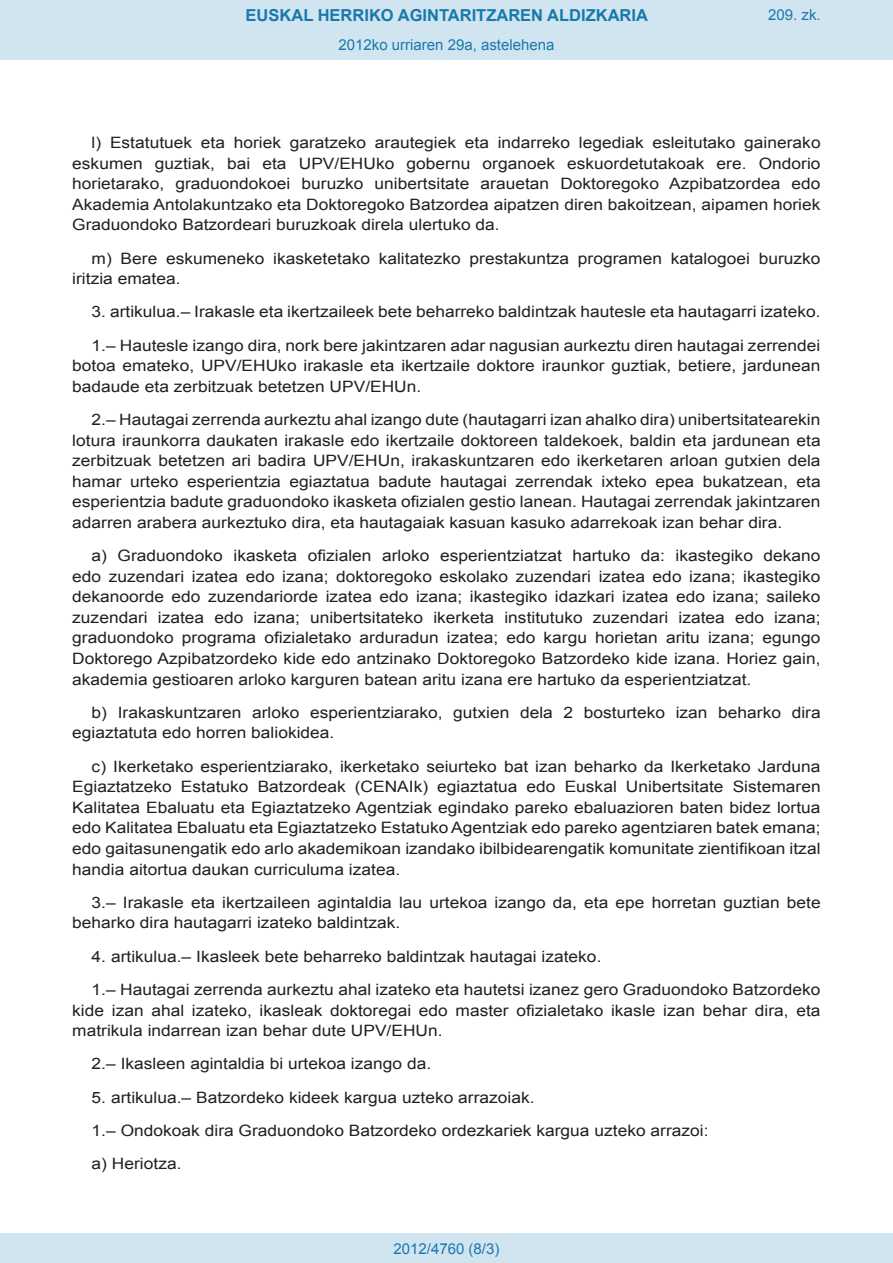
<style>
.page{position:relative;width:893px;height:1263px;background:#fff}
.page>*{position:absolute;margin:0;border:0;box-sizing:border-box;transform-origin:0 0}
.t1{font:700 16.5px "Arial";color:#1879ad}
.BOPVDetalle{font:15.6px/20.5px "Arial";color:#231f20;text-align:justify;scale:1.11 1}
.Paginacion_Centro{font:15px "Arial";color:#1879ad}
</style>
<div class="page">
<div style="left:0;top:0;width:893px;height:60px;background:#d0e5f0"></div>
<div style="left:0;top:1233px;width:893px;height:30px;background:#d0e5f0"></div>
<p class="t1" style="left:246px;top:4px;width:404px">EUSKAL HERRIKO AGINTARITZAREN ALDIZKARIA</p>
<p class="Paginacion_Centro" style="left:338px;top:35px;width:217px">2012ko urriaren 29a, astelehena</p>
<p class="Paginacion_Centro" style="left:768px;top:5px;width:54px">209. zk.</p>
<p class="BOPVDetalle" style="left:72px;top:132px;width:676px;text-indent:19px">l) Estatutuek eta horiek garatzeko arautegiek eta indarreko legediak esleitutako gainerako eskumen guztiak, bai eta UPV/EHUko gobernu organoek eskuordetutakoak ere. Ondorio horietarako, graduondokoei buruzko unibertsitate arauetan Doktoregoko Azpibatzordea edo Akademia Antolakuntzako eta Doktoregoko Batzordea aipatzen diren bakoitzean, aipamen horiek Graduondoko Batzordeari buruzkoak direla ulertuko da.</p>
<p class="BOPVDetalle" style="left:72px;top:248px;width:676px;text-indent:19px">m) Bere eskumeneko ikasketetako kalitatezko prestakuntza programen katalogoei buruzko iritzia ematea.</p>
<p class="BOPVDetalle" style="left:92px;top:302px;width:658px">3. artikulua.– Irakasle eta ikertzaileek bete beharreko baldintzak hautesle eta hautagarri izateko.</p>
<p class="BOPVDetalle" style="left:72px;top:335px;width:676px;text-indent:19px">1.– Hautesle izango dira, nork bere jakintzaren adar nagusian aurkeztu diren hautagai zerrendei botoa emateko, UPV/EHUko irakasle eta ikertzaile doktore iraunkor guztiak, betiere, jardunean badaude eta zerbitzuak betetzen UPV/EHUn.</p>
<p class="BOPVDetalle" style="left:72px;top:410px;width:676px;text-indent:19px">2.– Hautagai zerrenda aurkeztu ahal izango dute (hautagarri izan ahalko dira) unibertsitatearekin lotura iraunkorra daukaten irakasle edo ikertzaile doktoreen taldekoek, baldin eta jardunean eta zerbitzuak betetzen ari badira UPV/EHUn, irakaskuntzaren edo ikerketaren arloan gutxien dela hamar urteko esperientzia egiaztatua badute hautagai zerrendak ixteko epea bukatzean, eta esperientzia badute graduondoko ikasketa ofizialen gestio lanean. Hautagai zerrendak jakintzaren adarren arabera aurkeztuko dira, eta hautagaiak kasuan kasuko adarrekoak izan behar dira.</p>
<p class="BOPVDetalle" style="left:72px;top:546px;width:676px;text-indent:19px">a) Graduondoko ikasketa ofizialen arloko esperientziatzat hartuko da: ikastegiko dekano edo zuzendari izatea edo izana; doktoregoko eskolako zuzendari izatea edo izana; ikastegiko dekanoorde edo zuzendariorde izatea edo izana; ikastegiko idazkari izatea edo izana; saileko zuzendari izatea edo izana; unibertsitateko ikerketa institutuko zuzendari izatea edo izana; graduondoko programa ofizialetako arduradun izatea; edo kargu horietan aritu izana; egungo Doktorego Azpibatzordeko kide edo antzinako Doktoregoko Batzordeko kide izana. Horiez gain, akademia gestioaren arloko karguren batean aritu izana ere hartuko da esperientziatzat.</p>
<p class="BOPVDetalle" style="left:72px;top:702px;width:676px;text-indent:19px">b) Irakaskuntzaren arloko esperientziarako, gutxien dela 2 bosturteko izan beharko dira egiaztatuta edo horren baliokidea.</p>
<p class="BOPVDetalle" style="left:72px;top:756px;width:676px;text-indent:19px">c) Ikerketako esperientziarako, ikerketako seiurteko bat izan beharko da Ikerketako Jarduna Egiaztatzeko Estatuko Batzordeak (CENAIk) egiaztatua edo Euskal Unibertsitate Sistemaren Kalitatea Ebaluatu eta Egiaztatzeko Agentziak egindako pareko ebaluazioren baten bidez lortua edo Kalitatea Ebaluatu eta Egiaztatzeko Estatuko Agentziak edo pareko agentziaren batek emana; edo gaitasunengatik edo arlo akademikoan izandako ibilbidearengatik komunitate zientifikoan itzal handia aitortua daukan curriculuma izatea.</p>
<p class="BOPVDetalle" style="left:72px;top:892px;width:676px;text-indent:19px">3.– Irakasle eta ikertzaileen agintaldia lau urtekoa izango da, eta epe horretan guztian bete beharko dira hautagarri izateko baldintzak.</p>
<p class="BOPVDetalle" style="left:92px;top:946px;width:461px">4. artikulua.– Ikasleek bete beharreko baldintzak hautagai izateko.</p>
<p class="BOPVDetalle" style="left:72px;top:979px;width:676px;text-indent:19px">1.– Hautagai zerrenda aurkeztu ahal izateko eta hautetsi izanez gero Graduondoko Batzordeko kide izan ahal izateko, ikasleak doktoregai edo master ofizialetako ikasle izan behar dira, eta matrikula indarrean izan behar dute UPV/EHUn.</p>
<p class="BOPVDetalle" style="left:92px;top:1054px;width:307px">2.– Ikasleen agintaldia bi urtekoa izango da.</p>
<p class="BOPVDetalle" style="left:92px;top:1087px;width:401px">5. artikulua.– Batzordeko kideek kargua uzteko arrazoiak.</p>
<p class="BOPVDetalle" style="left:92px;top:1120px;width:557px">1.– Ondokoak dira Graduondoko Batzordeko ordezkariek kargua uzteko arrazoi:</p>
<p class="BOPVDetalle" style="left:92px;top:1154px;width:83px">a) Heriotza.</p>
<p class="Paginacion_Centro" style="left:393px;top:1238px;width:107px">2012/4760 (8/3)</p>
</div>
